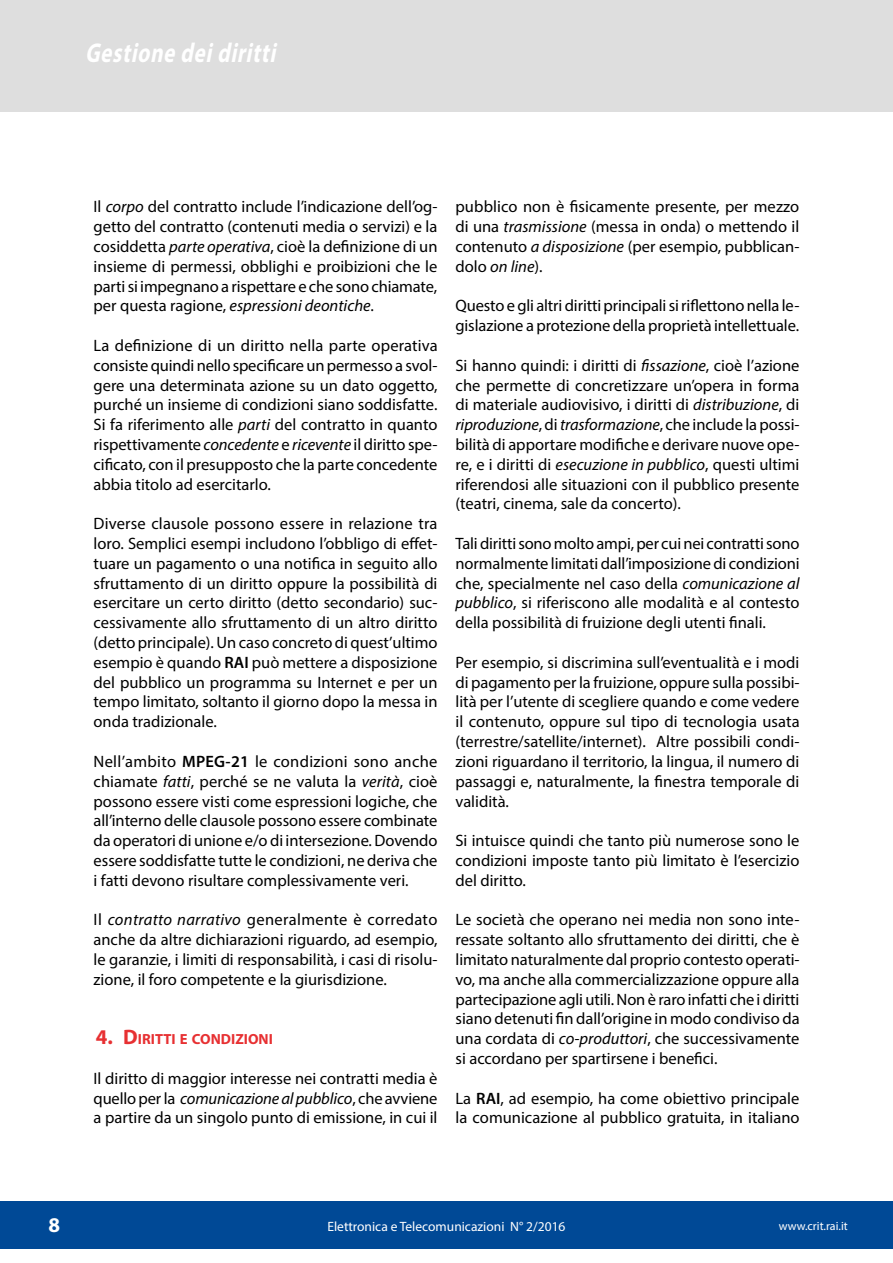
<style>
.page{position:relative;width:893px;height:1263px;background:#fff}
.page>*{position:absolute;margin:0;border:0;box-sizing:border-box;transform-origin:0 0}
.t1{font:italic 700 27.3px "Myriad Pro";color:#fff;scale:.77 1}
.t2{font:700 21px "Myriad Pro";color:#fff}
.E_T_paragrafo{font:16.5px/19.8px "Myriad Pro";color:#000;text-align:justify}
.t3{font:700 14.7px "Myriad Pro";color:#e73032}
.t4{font:13.5px "Myriad Pro";color:#fff}
.t5{font:12px "Myriad Pro";color:#fff}
.s1{font-style:italic}
.s2{font-weight:600}
.s3{font-size:21px}
</style>
<div class="page">
<div style="left:0;top:0;width:893px;height:112px;background:#dedede"></div>
<div style="left:0;top:1202px;width:893px;height:47px;background:#004996"></div>
<h1 class="t1" style="left:85px;top:35px;width:257px">Gestione deidiritti</h1>
<p class="E_T_paragrafo" style="left:94px;top:197px;width:345px">Il <span class="s1">corpo</span> del contratto include l’indicazione dell’og&shy;getto del contratto (contenuti media o servizi) e la cosiddetta <span class="s1">parte operativa</span>, cioè la definizione di un insieme di permessi, obblighi e proibizioni che le parti si impegnano a rispettare e che sono chiamate, per questa ragione, <span class="s1">espressioni deontiche</span>.</p>
<p class="E_T_paragrafo" style="left:94px;top:335px;width:346px">La definizione di un diritto nella parte operativa consiste quindi nello specificare un permesso a svol&shy;gere una determinata azione su un dato oggetto, purché un insieme di condizioni siano soddisfatte.<br>Si fa riferimento alle <span class="s1">parti</span> del contratto in quanto rispettivamente <span class="s1">concedente</span> e <span class="s1">ricevente</span> il diritto spe&shy;cificato, con il presupposto che la parte concedente abbia titolo ad esercitarlo.</p>
<p class="E_T_paragrafo" style="left:94px;top:514px;width:345px">Diverse clausole possono essere in relazione tra loro. Semplici esempi includono l’obbligo di effet&shy;tuare un pagamento o una notifica in seguito allo sfruttamento di un diritto oppure la possibilità di esercitare un certo diritto (detto secondario) suc&shy;cessivamente allo sfruttamento di un altro diritto (detto principale). Un caso concreto di quest’ultimo esempio è quando <span class="s2">RAI</span> può mettere a disposizione del pubblico un programma su Internet e per un tempo limitato, soltanto il giorno dopo la messa in onda tradizionale.</p>
<p class="E_T_paragrafo" style="left:94px;top:751px;width:346px">Nell’ambito <span class="s2">MPEG-21</span> le condizioni sono anche chiamate <span class="s1">fatti</span>, perché se ne valuta la <span class="s1">verità</span>, cioè possono essere visti come espressioni logiche, che all’interno delle clausole possono essere combinate da operatori di unione e/o di intersezione. Dovendo essere soddisfatte tutte le condizioni, ne deriva che i fatti devono risultare complessivamente veri.</p>
<p class="E_T_paragrafo" style="left:94px;top:910px;width:345px">Il <span class="s1">contratto narrativo</span> generalmente è corredato anche da altre dichiarazioni riguardo, ad esempio, le garanzie, i limiti di responsabilità, i casi di risolu&shy;zione, il foro competente e la giurisdizione.</p>
<p class="t3" style="left:96px;top:1029px;width:177px"><span class="s3">4. D</span>IRITTI E CONDIZIONI</p>
<p class="E_T_paragrafo" style="left:94px;top:1068px;width:345px">Il diritto di maggior interesse nei contratti media è quello per la <span class="s1">comunicazione al pubblico</span>, che avviene a partire da un singolo punto di emissione, in cui il</p>
<p class="E_T_paragrafo" style="left:455px;top:197px;width:345px">pubblico non è fisicamente presente, per mezzo di una <span class="s1">trasmissione</span> (messa in onda) o mettendo il contenuto <span class="s1">a disposizione</span> (per esempio, pubblican&shy;dolo <span class="s1">on line</span>).</p>
<p class="E_T_paragrafo" style="left:455px;top:296px;width:345px">Questo e gli altri diritti principali si riflettono nella le&shy;gislazione a protezione della proprietà intellettuale.</p>
<p class="E_T_paragrafo" style="left:455px;top:355px;width:345px">Si hanno quindi: i diritti di <span class="s1">fissazione</span>, cioè l’azione che permette di concretizzare un’opera in forma di materiale audiovisivo, i diritti di <span class="s1">distribuzione</span>, di <span class="s1">riproduzione</span>, di <span class="s1">trasformazione</span>, che include la possi&shy;bilità di apportare modifiche e derivare nuove ope&shy;re, e i diritti di <span class="s1">esecuzione in pubblico</span>, questi ultimi riferendosi alle situazioni con il pubblico presente (teatri, cinema, sale da concerto).</p>
<p class="E_T_paragrafo" style="left:455px;top:533px;width:346px">Tali diritti sono molto ampi, per cui nei contratti sono normalmente limitati dall’imposizione di condizioni che, specialmente nel caso della <span class="s1">comunicazione al pubblico</span>, si riferiscono alle modalità e al contesto della possibilità di fruizione degli utenti finali.</p>
<p class="E_T_paragrafo" style="left:455px;top:652px;width:346px">Per esempio, si discrimina sull’eventualità e i modi di pagamento per la fruizione, oppure sulla possibi&shy;lità per l’utente di scegliere quando e come vedere il contenuto, oppure sul tipo di tecnologia usata (terrestre/satellite/internet). Altre possibili condi&shy;zioni riguardano il territorio, la lingua, il numero di passaggi e, naturalmente, la finestra temporale di validità.</p>
<p class="E_T_paragrafo" style="left:455px;top:830px;width:345px">Si intuisce quindi che tanto più numerose sono le condizioni imposte tanto più limitato è l’esercizio del diritto.</p>
<p class="E_T_paragrafo" style="left:455px;top:910px;width:346px">Le società che operano nei media non sono inte&shy;ressate soltanto allo sfruttamento dei diritti, che è limitato naturalmente dal proprio contesto operati&shy;vo, ma anche alla commercializzazione oppure alla partecipazione agli utili. Non è raro infatti che i diritti siano detenuti fin dall’origine in modo condiviso da una cordata di <span class="s1">co-produttori</span>, che successivamente si accordano per spartirsene i benefici.</p>
<p class="E_T_paragrafo" style="left:455px;top:1088px;width:346px">La <span class="s2">RAI</span>, ad esempio, ha come obiettivo principale la comunicazione al pubblico gratuita, in italiano</p>
<p class="t2" style="left:49px;top:1211px;width:13px">8</p>
<p class="t4" style="left:327px;top:1218px;width:240px">Elettronica e Telecomunicazioni N° 2/2016</p>
<p class="t5" style="left:779px;top:1219px;width:71px">www.crit.rai.it</p>
</div>
